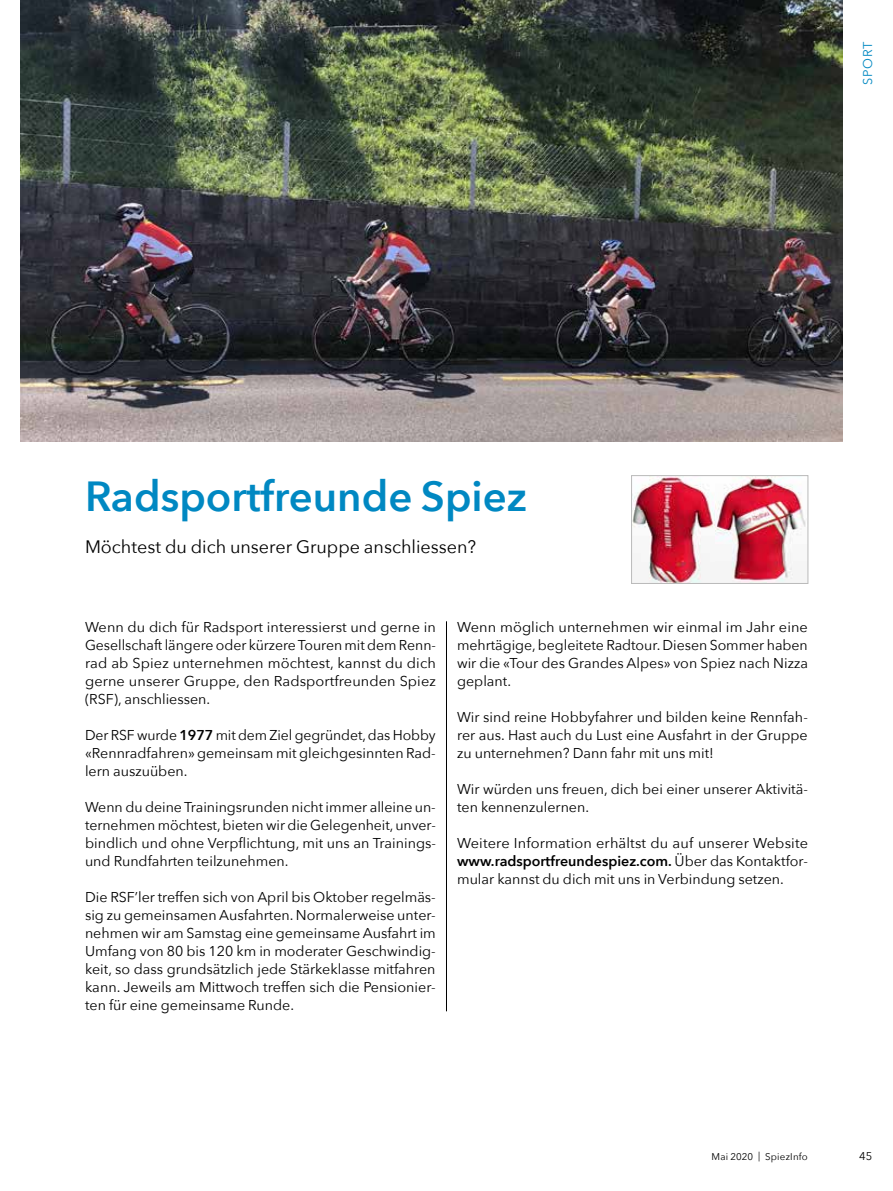
<style>
.page{position:relative;width:893px;height:1191px;background:#fff}
.page>*{position:absolute;margin:0;border:0;box-sizing:border-box;transform-origin:0 0}
.t1{font:600 42px "Avenir Next";color:#0088c2}
.t2{font:18px "Avenir Next";color:#000}
.t3{font:14.25px/18px "Avenir Next";color:#000;text-align:justify}
.t4{font:12.75px "Avenir Next";letter-spacing:.065em;color:#0088c2}
.t5{font:11.25px "Avenir Next";color:#000}
.t6{font:9.75px "Avenir Next";letter-spacing:.02em;color:#000}
.s1{font-weight:600}
</style>
<div class="page">
<img style="left:21px;top:0;width:821px;height:442px">
<hr style="left:446px;top:621px;width:1px;height:390px;background:#000">
<img style="left:633px;top:477px;width:173px;height:104px">
<div style="left:631px;top:475px;width:177px;height:108px;border:1px solid #bababa"></div>
<p class="t4" style="left:857px;top:85px;width:45px;rotate:-90deg">SPORT</p>
<h1 class="t1" style="left:85px;top:461px;width:444px">Radsportfreunde Spiez</h1>
<p class="t2" style="left:85px;top:532px;width:393px">Möchtest du dich unserer Gruppe anschliessen?</p>
<p class="t3" style="left:85px;top:617px;width:352px">Wenn du dich für Radsport interessierst und gerne in Gesellschaft längere oder kürzere Touren mit dem Renn&shy;rad ab Spiez unternehmen möchtest, kannst du dich gerne unserer Gruppe, den Radsportfreunden Spiez (RSF), anschliessen.</p>
<p class="t3" style="left:85px;top:725px;width:352px">Der RSF wurde <span class="s1">1977</span> mit dem Ziel gegründet, das Hobby «Rennradfahren» gemeinsam mit gleichgesinnten Rad&shy;lern auszuüben.</p>
<p class="t3" style="left:85px;top:797px;width:352px">Wenn du deine Trainingsrunden nicht immer alleine un&shy;ternehmen möchtest, bieten wir die Gelegenheit, unver&shy;bindlich und ohne Verpflichtung, mit uns an Trainings&shy;und Rundfahrten teilzunehmen.</p>
<p class="t3" style="left:85px;top:887px;width:352px">Die RSF’ler treffen sich von April bis Oktober regelmäs&shy;sig zu gemeinsamen Ausfahrten. Normalerweise unter&shy;nehmen wir am Samstag eine gemeinsame Ausfahrt im Umfang von 80 bis 120 km in moderater Geschwindig&shy;keit, so dass grundsätzlich jede Stärkeklasse mitfahren kann. Jeweils am Mittwoch treffen sich die Pensionier&shy;ten für eine gemeinsame Runde.</p>
<p class="t3" style="left:457px;top:617px;width:352px">Wenn möglich unternehmen wir einmal im Jahr eine mehrtägige, begleitete Radtour. Diesen Sommer haben wir die «Tour des Grandes Alpes» von Spiez nach Nizza geplant.</p>
<p class="t3" style="left:457px;top:707px;width:352px">Wir sind reine Hobbyfahrer und bilden keine Rennfah&shy;rer aus. Hast auch du Lust eine Ausfahrt in der Gruppe zu unternehmen? Dann fahr mit uns mit!</p>
<p class="t3" style="left:457px;top:779px;width:352px">Wir würden uns freuen, dich bei einer unserer Aktivitä&shy;ten kennenzulernen.</p>
<p class="t3" style="left:457px;top:833px;width:352px">Weitere Information erhältst du auf unserer Website <span class="s1">www.radsportfreundespiez.com.</span> Über das Kontaktfor&shy;mular kannst du dich mit uns in Verbindung setzen.</p>
<p class="t6" style="left:712px;top:1148px;width:98px">Mai 2020 | SpiezInfo</p>
<p class="t5" style="left:859px;top:1147px;width:15px">45</p>
</div>
